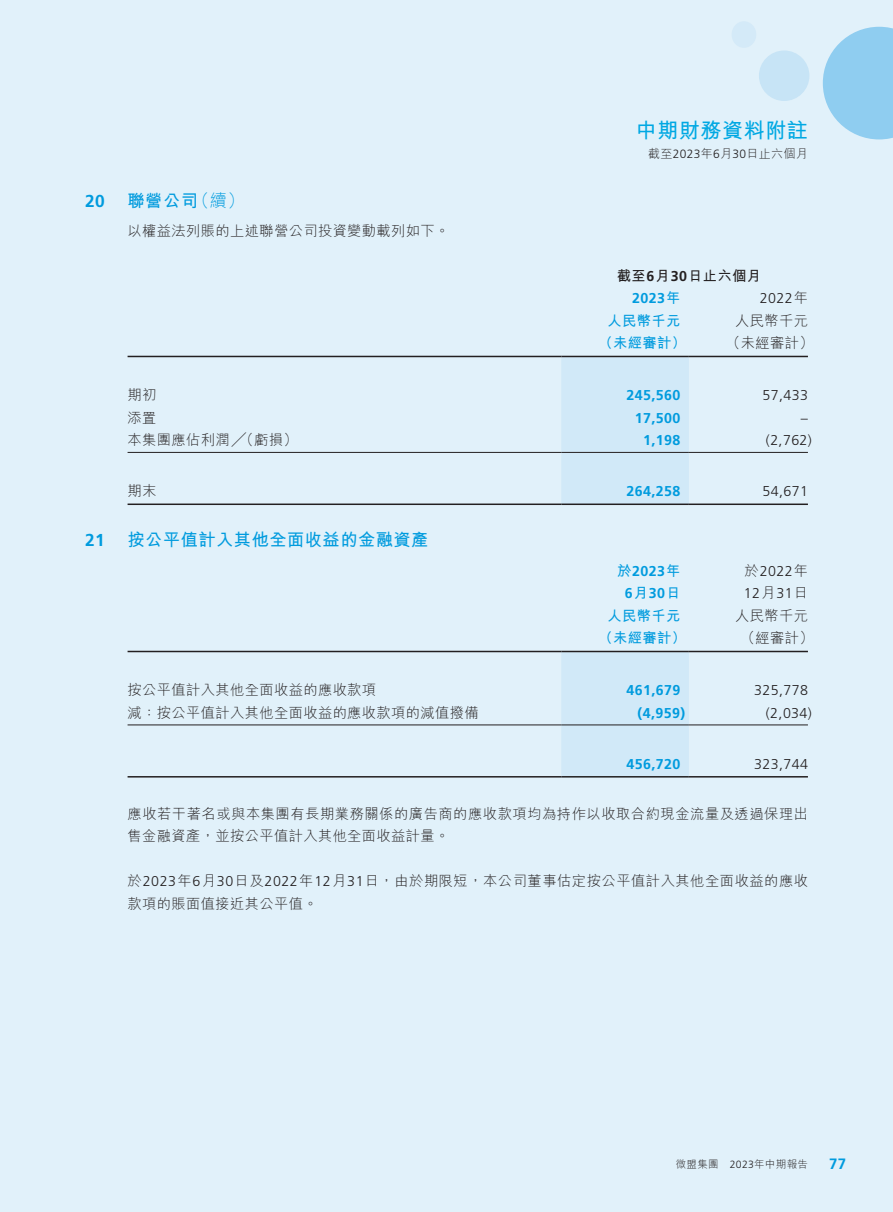
<style>
.page{position:relative;width:893px;height:1212px;background:#e1f1fa}
.page>*{position:absolute;margin:0;border:0;box-sizing:border-box;transform-origin:0 0}
.t1{font:700 21px "M Hei HK";letter-spacing:.03em;color:#00a8e3}
.t2{font:700 17.25px "M Hei HK";letter-spacing:.03em;color:#009bde}
.t3{font:700 17.25px "Frutiger LT Std";color:#009bde}
.t4{font:700 15px "Frutiger LT Std";color:#009bde}
.t5{font:300 14.25px/22.5px "M Hei HK";letter-spacing:.03em;color:#231f20}
.t6{font:700 14.25px/22.5px "Frutiger LT Std";letter-spacing:.03em;color:#009bde;text-align:center}
.t7{font:300 14.25px/22.5px "Frutiger LT Std";letter-spacing:.03em;color:#231f20}
.t8{font:700 14.25px "M Hei HK";letter-spacing:.03em;color:#009bde}
.t9{font:700 14.25px "M Hei HK";letter-spacing:.03em;color:#231f20}
.t10{font:300 12px "M Hei HK";letter-spacing:.03em;color:#231f20}
.t11{font:300 10.5px "M Hei HK";letter-spacing:.03em;color:#231f20}
.s1{font-weight:300}
.s2{font-family:"Frutiger LT Std"}
.s3{font-family:"M Hei HK"}
</style>
<div class="page">
<svg style="left:823px;top:27px;width:70px;height:112px"></svg>
<div style="left:759px;top:50px;width:50px;height:51px;background:#c7e4f6;border-radius:50%"></div>
<div style="left:732px;top:21px;width:24px;height:27px;background:#d4eaf8;border-radius:50%"></div>
<div style="left:561px;top:357px;width:128px;height:146px;background:#d1e9f8"></div>
<hr style="left:128px;top:356px;width:433px;height:1px;background:#231f20">
<hr style="left:561px;top:356px;width:128px;height:1px;background:#231f20">
<hr style="left:689px;top:356px;width:119px;height:1px;background:#231f20">
<hr style="left:128px;top:452px;width:433px;height:1px;background:#231f20">
<hr style="left:561px;top:452px;width:128px;height:1px;background:#231f20">
<hr style="left:689px;top:452px;width:119px;height:1px;background:#231f20">
<hr style="left:128px;top:503px;width:433px;height:2px;background:#231f20">
<hr style="left:561px;top:503px;width:128px;height:2px;background:#231f20">
<hr style="left:689px;top:503px;width:119px;height:2px;background:#231f20">
<div style="left:561px;top:652px;width:128px;height:124px;background:#d1e9f8"></div>
<hr style="left:128px;top:651px;width:433px;height:1px;background:#231f20">
<hr style="left:561px;top:651px;width:128px;height:1px;background:#231f20">
<hr style="left:689px;top:651px;width:119px;height:1px;background:#231f20">
<hr style="left:128px;top:724px;width:433px;height:1px;background:#231f20">
<hr style="left:561px;top:724px;width:128px;height:1px;background:#231f20">
<hr style="left:689px;top:724px;width:119px;height:1px;background:#231f20">
<hr style="left:128px;top:776px;width:433px;height:1px;background:#231f20">
<hr style="left:561px;top:776px;width:128px;height:1px;background:#231f20">
<hr style="left:689px;top:776px;width:119px;height:1px;background:#231f20">
<p class="t3" style="left:85px;top:191px;width:21px">20</p>
<p class="t2" style="left:128px;top:188px;width:119px">聯營公司<span class="s1">（續）</span></p>
<p class="t5" style="left:128px;top:219px;width:323px">以權益法列賬的上述聯營公司投資變動載列如下。</p>
<h1 class="t1" style="left:636px;top:115px;width:174px">中期財務資料附註</h1>
<p class="t10" style="left:648px;top:148px;width:161px">截至<span class="s2">2023</span>年<span class="s2">6</span>月<span class="s2">30</span>日止六個月</p>
<p class="t9" style="left:617px;top:265px;width:146px">截至<span class="s2">6</span>月<span class="s2">30</span>日止六個月</p>
<p class="t6" style="left:632px;top:287px;width:50px">2023<span class="s3">年</span></p>
<p class="t7" style="left:760px;top:287px;width:50px">2022<span class="s3">年</span></p>
<p class="t8" style="left:607px;top:310px;width:74px">人民幣千元</p>
<p class="t5" style="left:735px;top:309px;width:74px">人民幣千元</p>
<p class="t8" style="left:599px;top:333px;width:89px">（未經審計）</p>
<p class="t5" style="left:726px;top:331px;width:89px">（未經審計）</p>
<p class="t5" style="left:128px;top:384px;width:30px">期初</p>
<p class="t6" style="left:626px;top:384px;width:55px">245,560</p>
<p class="t7" style="left:762px;top:384px;width:47px">57,433</p>
<p class="t5" style="left:128px;top:406px;width:30px">添置</p>
<p class="t6" style="left:635px;top:407px;width:47px">17,500</p>
<p class="t7" style="left:801px;top:407px;width:9px">–</p>
<p class="t5" style="left:128px;top:429px;width:172px">本集團應佔利潤 ╱（虧損）</p>
<p class="t6" style="left:643px;top:429px;width:39px">1,198</p>
<p class="t7" style="left:766px;top:429px;width:47px">(2,762)</p>
<p class="t5" style="left:128px;top:479px;width:30px">期末</p>
<p class="t6" style="left:626px;top:480px;width:55px">264,258</p>
<p class="t7" style="left:762px;top:480px;width:47px">54,671</p>
<p class="t3" style="left:85px;top:530px;width:21px">21</p>
<p class="t2" style="left:128px;top:527px;width:302px">按公平值計入其他全面收益的金融資產</p>
<p class="t6" style="left:617px;top:559px;width:65px"><span class="s3">於</span>2023<span class="s3">年<br></span>6<span class="s3">月</span>30<span class="s3">日</span></p>
<p class="t7" style="left:744px;top:560px;width:66px"><span class="s3">於</span>2022<span class="s3">年<br></span>12<span class="s3">月</span>31<span class="s3">日</span></p>
<p class="t8" style="left:608px;top:605px;width:74px">人民幣千元</p>
<p class="t5" style="left:735px;top:604px;width:74px">人民幣千元</p>
<p class="t8" style="left:599px;top:628px;width:89px">（未經審計）</p>
<p class="t5" style="left:741px;top:626px;width:74px">（經審計）</p>
<p class="t5" style="left:128px;top:679px;width:250px">按公平值計入其他全面收益的應收款項</p>
<p class="t6" style="left:626px;top:679px;width:55px">461,679</p>
<p class="t7" style="left:754px;top:679px;width:55px">325,778</p>
<p class="t5" style="left:128px;top:701px;width:353px">減：按公平值計入其他全面收益的應收款項的減值撥備</p>
<p class="t6" style="left:638px;top:702px;width:49px">(4,959)</p>
<p class="t7" style="left:766px;top:702px;width:47px">(2,034)</p>
<p class="t6" style="left:626px;top:752px;width:55px">456,720</p>
<p class="t7" style="left:754px;top:752px;width:55px">323,744</p>
<p class="t5" style="left:128px;top:802px;width:682px">應收若干著名或與本集團有長期業務關係的廣告商的應收款項均為持作以收取合約現金流量及透過保理出售金融資產，並按公平值計入其他全面收益計量。</p>
<p class="t5" style="left:128px;top:870px;width:682px">於<span class="s2">2023</span>年<span class="s2">6</span>月<span class="s2">30</span>日及<span class="s2">2022</span>年<span class="s2">12</span>月<span class="s2">31</span>日，由於期限短，本公司董事估定按公平值計入其他全面收益的應收款項的賬面值接近其公平值。</p>
<p class="t11" style="left:676px;top:1159px;width:134px">微盟集團 <span class="s2">2023</span>年中期報告</p>
<p class="t4" style="left:829px;top:1154px;width:19px">77</p>
</div>
